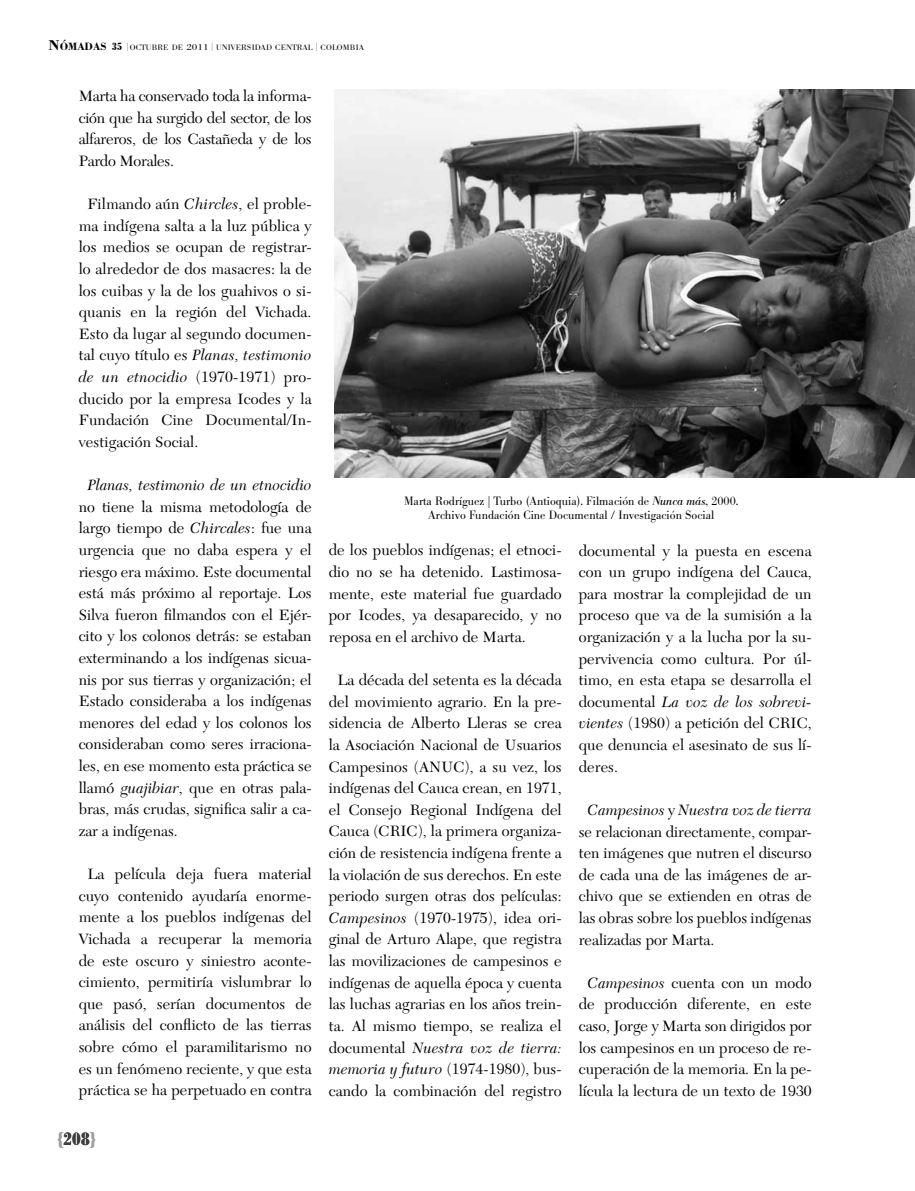
<style>
.page{position:relative;width:915px;height:1191px;background:#fff}
.page>*{position:absolute;margin:0;border:0;box-sizing:border-box;transform-origin:0 0}
.t1{font:700 condensed 18px "Bodoni BE";color:#3e3d40}
.t2{font:15.6px/21.6px "New Caledonia";letter-spacing:.005em;color:#000;text-align:justify}
.t3{font:italic 15.6px "New Caledonia";color:#000}
.t4{font:300 12px/13.5px "Bodoni BE";color:#000;text-align:center}
.t5{font:300 7.8px "Bodoni BE";letter-spacing:.02em;color:#000;scale:1.09 1}
.s1{font-family:"Bodoni";font-weight:700;font-size:14.7px}
.s2{font-family:"Bodoni";font-weight:700;font-size:10.95px}
.s3{font-weight:700;font-stretch:condensed;font-size:10.5px}
.s4{font-size:8.25px}
.s5{font-size:8.55px}
.s6{font-style:italic}
.s7{color:#9c9e9f}
.s8{font-weight:400;font-style:italic}
</style>
<div class="page">
<img style="left:334px;top:89px;width:580px;height:389px">
<p class="t5" style="left:48px;top:43px;width:291px"><span class="s1">N</span><span class="s2">ÓMADAS</span> <span class="s3">35</span> <span class="s4">|</span> OCTUBRE DE <span class="s5">2011</span> <span class="s4">|</span> UNIVERSIDAD CENTRAL <span class="s4">|</span> COLOMBIA</p>
<p class="t2" style="left:79px;top:85px;width:234px">Marta ha conservado toda la informa&shy;ción que ha surgido del sector, de los alfareros, de los Castañeda y de los Pardo Morales.</p>
<p class="t2" style="left:79px;top:193px;width:234px;text-indent:9px">Filmando aún <span class="s6">Chircles</span>, el proble&shy;ma indígena salta a la luz pública y los medios se ocupan de registrar&shy;lo alrededor de dos masacres: la de los cuibas y la de los guahivos o si&shy;quanis en la región del Vichada.<br>Esto da lugar al segundo documen&shy;tal cuyo título es <span class="s6">Planas, testimonio de un etnocidio</span> (1970-1971) pro&shy;ducido por la empresa Icodes y la Fundación Cine Documental/In&shy;vestigación Social.</p>
<p class="t3" style="left:87px;top:476px;width:226px">Planas, testimonio de un etnocidio</p>
<p class="t2" style="left:79px;top:496px;width:234px">no tiene la misma metodología de largo tiempo de <span class="s6">Chircales</span>: fue una urgencia que no daba espera y el riesgo era máximo. Este documental está más próximo al reportaje. Los Silva fueron filmandos con el Ejér&shy;cito y los colonos detrás: se estaban exterminando a los indígenas sicua&shy;nis por sus tierras y organización; el Estado consideraba a los indígenas menores del edad y los colonos los consideraban como seres irraciona&shy;les, en ese momento esta práctica se llamó <span class="s6">guajibiar</span>, que en otras pala&shy;bras, más crudas, significa salir a ca&shy;zar a indígenas.</p>
<p class="t2" style="left:79px;top:863px;width:234px;text-align:center">La película deja fuera material cuyo contenido ayudaría enorme&shy;mente a los pueblos indígenas del Vichada a recuperar la memoria de este oscuro y siniestro aconte&shy;cimiento, permitiría vislumbrar lo que pasó, serían documentos de análisis del conflicto de las tierras sobre cómo el paramilitarismo no es un fenómeno reciente, y que esta práctica se ha perpetuado en contra</p>
<p class="t1" style="left:57px;top:1128px;width:40px"><span class="s7">{</span>208<span class="s7">}</span></p>
<p class="t4" style="left:404px;top:494px;width:336px">Marta Rodríguez | Turbo (Antioquia). Filmación de <span class="s8">Nunca más</span>, 2000.<br>Archivo Fundación Cine Documental / Investigación Social</p>
<p class="t2" style="left:328px;top:540px;width:234px">de los pueblos indígenas; el etnoci&shy;dio no se ha detenido. Lastimosa&shy;mente, este material fue guardado por Icodes, ya desaparecido, y no reposa en el archivo de Marta.</p>
<p class="t2" style="left:328px;top:669px;width:234px;text-align:center">La década del setenta es la década del movimiento agrario. En la pre&shy;sidencia de Alberto Lleras se crea la Asociación Nacional de Usuarios Campesinos (ANUC), a su vez, los indígenas del Cauca crean, en 1971, el Consejo Regional Indígena del Cauca (CRIC), la primera organiza&shy;ción de resistencia indígena frente a la violación de sus derechos. En este periodo surgen otras dos películas:<br><span class="s6">Campesinos</span> (1970-1975), idea ori&shy;ginal de Arturo Alape, que registra las movilizaciones de campesinos e indígenas de aquella época y cuenta las luchas agrarias en los años trein&shy;ta. Al mismo tiempo, se realiza el documental <span class="s6">Nuestra voz de tierra: memoria y futuro</span> (1974-1980), bus&shy;cando la combinación del registro</p>
<p class="t2" style="left:578px;top:540px;width:234px">documental y la puesta en escena con un grupo indígena del Cauca, para mostrar la complejidad de un proceso que va de la sumisión a la organización y a la lucha por la su&shy;pervivencia como cultura. Por úl&shy;timo, en esta etapa se desarrolla el documental <span class="s6">La voz de los sobrevi&shy;vientes</span> (1980) a petición del CRIC, que denuncia el asesinato de sus lí&shy;deres.</p>
<p class="t2" style="left:578px;top:799px;width:234px;text-indent:9px"><span class="s6">Campesinos</span> y <span class="s6">Nuestra voz de tierra </span>se relacionan directamente, compar&shy;ten imágenes que nutren el discurso de cada una de las imágenes de ar&shy;chivo que se extienden en otras de las obras sobre los pueblos indígenas realizadas por Marta.</p>
<p class="t2" style="left:578px;top:972px;width:234px;text-align:center"><span class="s6">Campesinos</span> cuenta con un modo de producción diferente, en este caso, Jorge y Marta son dirigidos por los campesinos en un proceso de re&shy;cuperación de la memoria. En la pe&shy;lícula la lectura de un texto de 1930</p>
</div>
